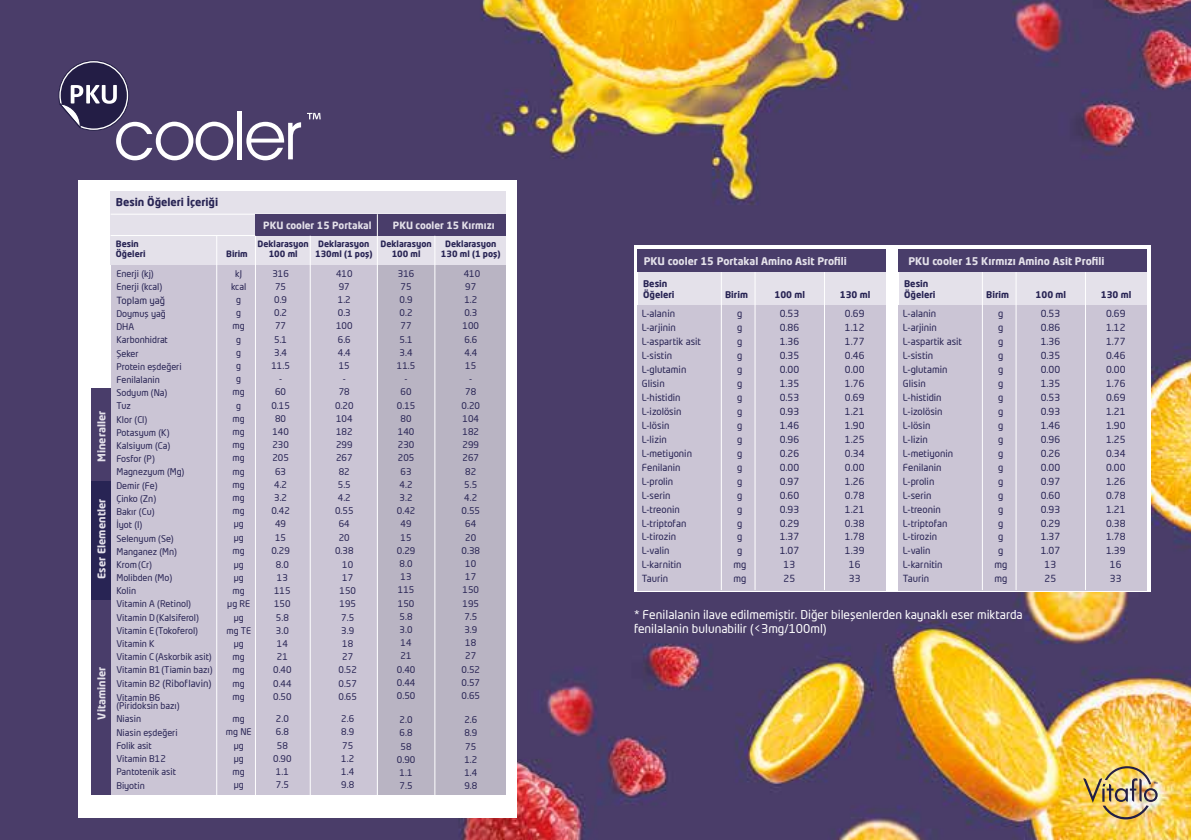
<style>
.page{position:relative;width:1191px;height:840px;background:#fff}
.page>*{position:absolute;margin:0;border:0;box-sizing:border-box;transform-origin:0 0}
.t1{font:12px/14.4px "Neo Tech Dacia";color:#fff}
.t2{font:700 10.8px "Neo Tech Dacia";color:#282454}
.t3{font:700 10.6px "Neo Tech Dacia";color:#e4e1ea}
.t4{font:700 10.4px "Neo Tech Dacia";color:#e4e1ea}
.t5{font:700 9.8px "Neo Tech Dacia";color:#e4e1ea}
.t6{font:9.6px/14px "Neo Tech Dacia";color:#282454;text-align:center}
.t7{font:700 9.2px/11px "Neo Tech Dacia";color:#282454}
.t8{font:9px/13.2px "Neo Tech Dacia";color:#282454;text-align:center}
.t9{font:700 8.6px/10.4px "Neo Tech Dacia";color:#282454;text-align:center}
.s1{font-size:9px}
</style>
<div class="page">
<img style="left:0;top:0;width:1191px;height:839px">
<div style="left:78px;top:180px;width:439px;height:637px;background:#fff"></div>
<div style="left:634px;top:245px;width:516px;height:346px;background:#fff"></div>
<svg style="left:59px;top:60px;width:174px;height:100px;background:#594f75"></svg>
<div style="left:237px;top:111px;width:5px;height:48px;background:#fff"></div>
<svg style="left:246px;top:122px;width:55px;height:38px"></svg>
<svg style="left:307px;top:113px;width:14px;height:6px"></svg>
<div style="left:91px;top:480px;width:23px;height:120px;background:#282454"></div>
<div style="left:91px;top:388px;width:23px;height:92px;background:#493d6a"></div>
<div style="left:91px;top:600px;width:23px;height:194px;background:#493d6a"></div>
<div style="left:111px;top:191px;width:395px;height:74px;background:#e4e1ea"></div>
<hr style="left:111px;top:235px;width:386px;height:1px;background:#fff">
<hr style="left:111px;top:214px;width:386px;height:1px;background:#fff">
<div style="left:377px;top:265px;width:129px;height:529px;background:#b9b4c3"></div>
<div style="left:255px;top:214px;width:251px;height:21px;background:#493d6a"></div>
<div style="left:111px;top:265px;width:266px;height:529px;background:#cbc5d5"></div>
<hr style="left:255px;top:236px;width:1px;height:558px;background:#fff">
<hr style="left:216px;top:236px;width:1px;height:558px;background:#fff">
<hr style="left:310px;top:236px;width:1px;height:558px;background:#fff">
<hr style="left:377px;top:214px;width:1px;height:580px;background:#fff">
<hr style="left:434px;top:236px;width:1px;height:558px;background:#fff">
<img style="left:1083px;top:765px;width:74px;height:54px">
<div style="left:898px;top:305px;width:248px;height:285px;background:#cbc5d5"></div>
<div style="left:949px;top:271px;width:197px;height:34px;background:#e4e1ea"></div>
<div style="left:898px;top:271px;width:57px;height:34px;background:#e4e1ea"></div>
<hr style="left:1015px;top:270px;width:1px;height:319px;background:#fff">
<hr style="left:982px;top:270px;width:1px;height:319px;background:#fff">
<hr style="left:1085px;top:271px;width:1px;height:318px;background:#fff">
<div style="left:898px;top:249px;width:248px;height:23px;background:#493d6a"></div>
<div style="left:637px;top:305px;width:248px;height:285px;background:#cbc5d5"></div>
<div style="left:688px;top:271px;width:197px;height:34px;background:#e4e1ea"></div>
<div style="left:637px;top:271px;width:57px;height:34px;background:#e4e1ea"></div>
<hr style="left:754px;top:270px;width:1px;height:319px;background:#fff">
<hr style="left:721px;top:270px;width:1px;height:319px;background:#fff">
<hr style="left:824px;top:271px;width:1px;height:318px;background:#fff">
<div style="left:637px;top:249px;width:248px;height:23px;background:#493d6a"></div>
<p class="t3" style="left:95px;top:461px;width:52px;rotate:-90deg">Mineraller</p>
<p class="t3" style="left:95px;top:578px;width:81px;rotate:-90deg">Eser Elementler</p>
<p class="t3" style="left:95px;top:719px;width:54px;rotate:-90deg">Vitaminler</p>
<p class="t2" style="left:116px;top:195px;width:104px">Besin Öğeleri İçeriği</p>
<p class="t5" style="left:263px;top:219px;width:110px">PKU cooler 15 Portakal</p>
<p class="t5" style="left:393px;top:219px;width:103px">PKU cooler 15 Kırmızı</p>
<p class="t9" style="left:116px;top:238px;width:31px;text-align:left">Besin<br>Öğeleri</p>
<p class="t9" style="left:226px;top:249px;width:23px">Birim</p>
<p class="t9" style="left:315px;top:238px;width:59px">Deklarasyon<br>130ml (1 poş)</p>
<p class="t9" style="left:257px;top:238px;width:53px">Deklarasyon<br>100 ml</p>
<p class="t8" style="left:116px;top:266px;width:47px;text-align:left">Enerji (kj)<br>Enerji (kcal)</p>
<p class="t6" style="left:116px;top:293px;width:50px">Toplam yağ</p>
<p class="t8" style="left:116px;top:307px;width:70px;text-align:left">Doymuş yağ<br>DHA<br>Karbonhidrat<br>Şeker<br>Protein eşdeğeri<br>Fenilalanin<br>Sodyum (Na)<br>Tuz<br>Klor (Cl)<br>Potasyum (K)<br>Kalsiyum (Ca)<br>Fosfor (P)<br>Magnezyum (Mg)<br>Demir (Fe)<br>Çinko (Zn)<br>Bakır (Cu)<br>İyot (I)<br>Selenyum (Se)<br>Manganez (Mn)</p>
<p class="t8" style="left:116px;top:557px;width:98px;text-align:left">Krom(Cr)<br>Molibden (Mo)<br>Kolin<br>Vitamin A (Retinol)<br>Vitamin D(Kalsiferol)<br>Vitamin E(Tokoferol)<br>Vitamin K<br>Vitamin C(Askorbik asit)<br>Vitamin B1(Tiamin bazı)</p>
<p class="t6" style="left:116px;top:676px;width:97px"><span class="s1">Vitamin B2</span> (Riboflavin)</p>
<p class="t8" style="left:116px;top:692px;width:65px;line-height:8.6px;text-align:left">Vitamin B6 (Piridoksin bazı)</p>
<p class="t8" style="left:116px;top:712px;width:63px;text-align:left">Niasin<br>Niasin eşdeğeri<br>Folik asit<br>Vitamin B12<br>Pantotenik asit<br>Biyotin</p>
<p class="t8" style="left:231px;top:266px;width:17px">kJ kcal g<br>g mg g<br>g<br>g<br>g mg g mg mg mg mg mg mg mg mg µg µg mg</p>
<p class="t8" style="left:271px;top:266px;width:20px">316<br>75<br>0.9<br>0.2<br>77<br>5.1<br>3.4<br>11.5 -<br>60<br>0.15<br>80<br>140<br>230<br>205<br>63<br>4.2<br>3.2<br>0.42<br>49<br>15<br>0.29</p>
<p class="t8" style="left:226px;top:557px;width:26px">µg<br>µg<br>mg<br>µg RE µg<br>mg TE µg<br>mg mg mg mg</p>
<p class="t8" style="left:226px;top:711px;width:27px">mg mg NE µg<br>µg<br>mg<br>µg</p>
<p class="t8" style="left:273px;top:557px;width:20px">8.0<br>13<br>115<br>150<br>5.8<br>3.0<br>14<br>21<br>0.40<br>0.44<br>0.50</p>
<p class="t8" style="left:273px;top:711px;width:20px">2.0<br>6.8<br>58<br>0.90<br>1.1<br>7.5</p>
<p class="t8" style="left:335px;top:266px;width:23px">410<br>97<br>1.2<br>0.3<br>100<br>6.6<br>4.4<br>15<br>-<br>78<br>0.20<br>104<br>182<br>299<br>267<br>82<br>5.5<br>4.2<br>0.55<br>64<br>20<br>0.38<br>10<br>17<br>150<br>195<br>7.5<br>3.9<br>18<br>27<br>0.52<br>0.57<br>0.65</p>
<p class="t8" style="left:341px;top:711px;width:14px;text-align:justify">2.6<br>8.9<br>75<br>1.2<br>1.4<br>9.8</p>
<p class="t9" style="left:380px;top:238px;width:53px">Deklarasyon<br>100 ml</p>
<p class="t9" style="left:441px;top:238px;width:61px">Deklarasyon<br>130 ml (1 poş)</p>
<p class="t8" style="left:397px;top:266px;width:20px">316<br>75<br>0.9<br>0.2<br>77<br>5.1<br>3.4<br>11.5 -<br>60<br>0.15<br>80<br>140<br>230<br>205<br>63<br>4.2<br>3.2<br>0.42<br>49<br>15<br>0.29<br>8.0<br>13<br>115<br>150<br>5.8<br>3.0<br>14<br>21<br>0.40<br>0.44<br>0.50</p>
<p class="t8" style="left:397px;top:712px;width:20px">2.0<br>6.8<br>58<br>0.90<br>1.1<br>7.5</p>
<p class="t8" style="left:461px;top:266px;width:20px">410<br>97<br>1.2<br>0.3<br>100<br>6.6<br>4.4<br>15<br>-<br>78<br>0.20<br>104<br>182<br>299<br>267<br>82<br>5.5<br>4.2<br>0.55<br>64<br>20<br>0.38<br>10<br>17<br>150<br>195<br>7.5<br>3.9<br>18<br>27<br>0.52<br>0.57<br>0.65</p>
<p class="t8" style="left:464px;top:712px;width:14px;text-align:justify">2.6<br>8.9<br>75<br>1.2<br>1.4<br>9.8</p>
<p class="t4" style="left:644px;top:254px;width:205px">PKU cooler 15 Portakal Amino Asit Profili</p>
<p class="t7" style="left:643px;top:278px;width:33px">Besin<br>Öğeleri</p>
<p class="t7" style="left:725px;top:288px;width:24px">Birim</p>
<p class="t7" style="left:774px;top:288px;width:32px">100 ml</p>
<p class="t7" style="left:840px;top:288px;width:32px">130 ml</p>
<p class="t6" style="left:642px;top:306px;width:61px;text-align:left">L-alanin<br>L-arjinin<br>L-aspartik asit<br>L-sistin<br>L-glutamin<br>Glisin<br>L-histidin<br>L-izolösin<br>L-lösin<br>L-lizin<br>L-metiyonin<br>Fenilanin<br>L-prolin<br>L-serin<br>L-treonin<br>L-triptofan<br>L-tirozin<br>L-valin<br>L-karnitin<br>Taurin</p>
<p class="t6" style="left:733px;top:306px;width:14px">g<br>g<br>g<br>g<br>g<br>g<br>g<br>g<br>g<br>g<br>g<br>g<br>g<br>g<br>g<br>g<br>g<br>g mg mg</p>
<p class="t6" style="left:779px;top:306px;width:21px">0.53<br>0.86<br>1.36<br>0.35<br>0.00<br>1.35<br>0.53<br>0.93<br>1.46<br>0.96<br>0.26<br>0.00<br>0.97<br>0.60<br>0.93<br>0.29<br>1.37<br>1.07<br>13<br>25</p>
<p class="t6" style="left:845px;top:306px;width:21px">0.69<br>1.12<br>1.77<br>0.46<br>0.00<br>1.76<br>0.69<br>1.21<br>1.90<br>1.25<br>0.34<br>0.00<br>1.26<br>0.78<br>1.21<br>0.38<br>1.78<br>1.39<br>16<br>33</p>
<p class="t4" style="left:908px;top:254px;width:197px">PKU cooler 15 Kırmızı Amino Asit Profili</p>
<p class="t7" style="left:904px;top:278px;width:33px">Besin<br>Öğeleri</p>
<p class="t7" style="left:986px;top:288px;width:24px">Birim</p>
<p class="t7" style="left:1035px;top:288px;width:32px">100 ml</p>
<p class="t7" style="left:1100px;top:288px;width:32px">130 ml</p>
<p class="t6" style="left:903px;top:306px;width:61px;text-align:left">L-alanin<br>L-arjinin<br>L-aspartik asit<br>L-sistin<br>L-glutamin<br>Glisin<br>L-histidin<br>L-izolösin<br>L-lösin<br>L-lizin<br>L-metiyonin<br>Fenilanin<br>L-prolin<br>L-serin<br>L-treonin<br>L-triptofan<br>L-tirozin<br>L-valin<br>L-karnitin<br>Taurin</p>
<p class="t6" style="left:994px;top:306px;width:14px">g<br>g<br>g<br>g<br>g<br>g<br>g<br>g<br>g<br>g<br>g<br>g<br>g<br>g<br>g<br>g<br>g<br>g mg mg</p>
<p class="t6" style="left:1040px;top:306px;width:21px">0.53<br>0.86<br>1.36<br>0.35<br>0.00<br>1.35<br>0.53<br>0.93<br>1.46<br>0.96<br>0.26<br>0.00<br>0.97<br>0.60<br>0.93<br>0.29<br>1.37<br>1.07<br>13<br>25</p>
<p class="t6" style="left:1106px;top:306px;width:21px">0.69<br>1.12<br>1.77<br>0.46<br>0.00<br>1.76<br>0.69<br>1.21<br>1.90<br>1.25<br>0.34<br>0.00<br>1.26<br>0.78<br>1.21<br>0.38<br>1.78<br>1.39<br>16<br>33</p>
<h1 class="t1" style="left:634px;top:606px;width:390px">* Fenilalanin ilave edilmemiştir. Diğer bileşenlerden kaynaklı eser miktarda fenilalanin bulunabilir (&lt;3mg/100ml)</h1>
</div>
